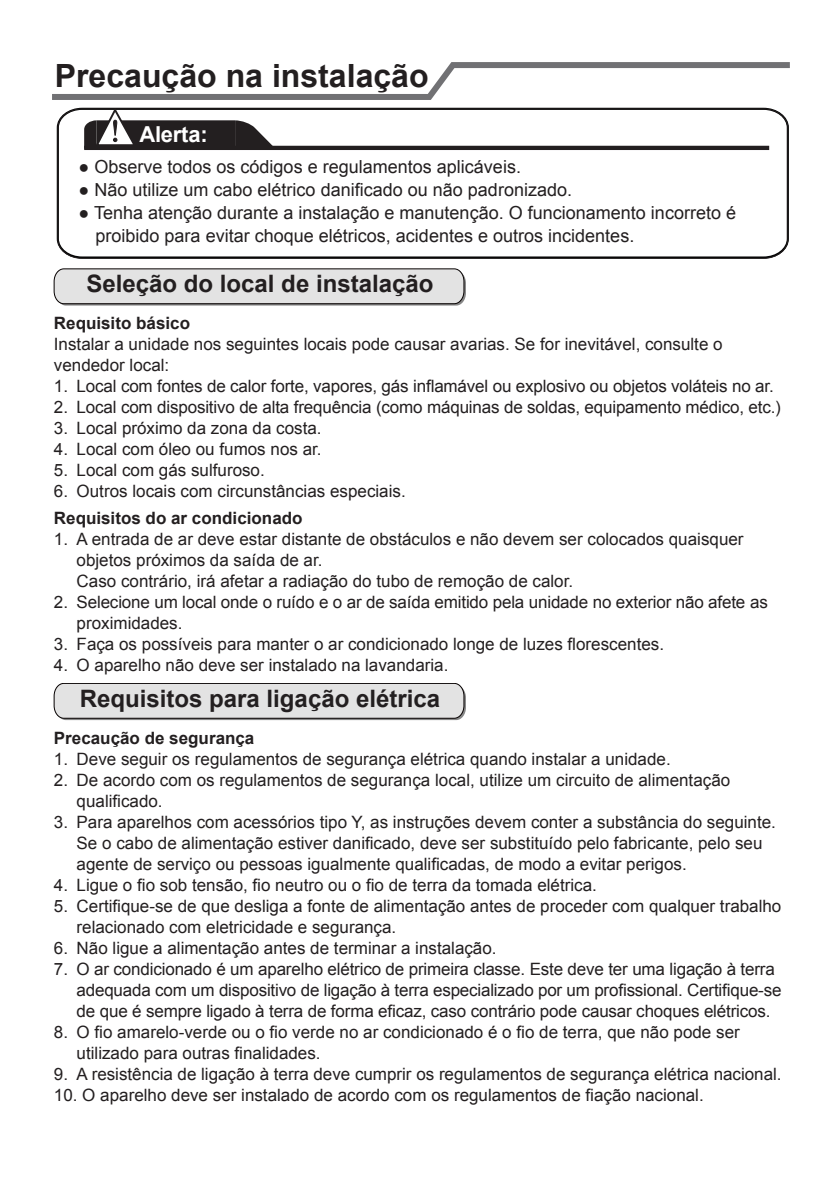
<style>
.page{position:relative;width:840px;height:1191px;background:#fff}
.page>*{position:absolute;margin:0;border:0;box-sizing:border-box;transform-origin:0 0}
.t1{font:700 32px "Arial";color:#231f20}
.t2{font:700 24px "Arial";color:#231f20}
.t3{font:700 22px "Arial";letter-spacing:-.01em;color:#fff}
.t4{font:18px/23px "Arial";color:#231f20}
.t5{font:17px/21px "Arial";color:#231f20}
.t6{font:700 17px "Arial";color:#231f20}
</style>
<div class="page">
<svg style="left:57px;top:108px;width:730px;height:151px"></svg>
<hr style="left:84px;top:146px;width:684px;height:4px;background:#231f20">
<div style="left:96px;top:120px;width:139px;height:29px;background:#231f20"></div>
<svg style="left:235px;top:120px;width:40px;height:26px"></svg>
<svg style="left:84px;top:108px;width:53px;height:41px"></svg>
<svg style="left:54px;top:268px;width:411px;height:37px;background:#d4d4d4"></svg>
<svg style="left:54px;top:683px;width:411px;height:37px;background:#d4d3d3"></svg>
<div style="left:52px;top:94px;width:378px;height:6px;background:#717174"></div>
<div style="left:451px;top:62px;width:338px;height:6px;background:#717174"></div>
<svg style="left:427px;top:62px;width:35px;height:38px"></svg>
<h1 class="t1" style="left:55px;top:55px;width:375px">Precaução na instalação</h1>
<p class="t3" style="left:139px;top:119px;width:70px">Alerta:</p>
<p class="t4" style="left:78px;top:155px;width:444px">● Observe todos os códigos e regulamentos aplicáveis.</p>
<p class="t4" style="left:78px;top:178px;width:495px">● Não utilize um cabo elétrico danificado ou não padronizado.</p>
<p class="t4" style="left:95px;top:201px;width:641px;text-indent:-17px">● Tenha atenção durante a instalação e manutenção. O funcionamento incorreto é proibido para evitar choque elétricos, acidentes e outros incidentes.</p>
<h2 class="t2" style="left:86px;top:268px;width:348px">Seleção do local de instalação</h2>
<p class="t6" style="left:54px;top:312px;width:138px">Requisito básico</p>
<p class="t5" style="left:54px;top:334px;width:670px">Instalar a unidade nos seguintes locais pode causar avarias. Se for inevitável, consulte o vendedor local:</p>
<p class="t5" style="left:54px;top:376px;width:721px">1. Local com fontes de calor forte, vapores, gás inflamável ou explosivo ou objetos voláteis no ar.</p>
<p class="t5" style="left:54px;top:397px;width:728px">2. Local com dispositivo de alta frequência (como máquinas de soldas, equipamento médico, etc.)</p>
<p class="t5" style="left:54px;top:418px;width:269px">3. Local próximo da zona da costa.</p>
<p class="t5" style="left:54px;top:439px;width:269px">4. Local com óleo ou fumos nos ar.</p>
<p class="t5" style="left:54px;top:460px;width:212px">5. Local com gás sulfuroso.</p>
<p class="t5" style="left:54px;top:481px;width:353px">6. Outros locais com circunstâncias especiais.</p>
<p class="t6" style="left:54px;top:507px;width:250px">Requisitos do ar condicionado</p>
<p class="t5" style="left:77px;top:528px;width:668px;text-indent:-23px">1. A entrada de ar deve estar distante de obstáculos e não devem ser colocados quaisquer objetos próximos da saída de ar.<br>Caso contrário, irá afetar a radiação do tubo de remoção de calor.</p>
<p class="t5" style="left:77px;top:591px;width:692px;text-indent:-23px">2. Selecione um local onde o ruído e o ar de saída emitido pela unidade no exterior não afete as proximidades.</p>
<p class="t5" style="left:54px;top:633px;width:611px">3. Faça os possíveis para manter o ar condicionado longe de luzes florescentes.</p>
<p class="t5" style="left:54px;top:654px;width:396px">4. O aparelho não deve ser instalado na lavandaria.</p>
<h2 class="t2" style="left:80px;top:682px;width:362px">Requisitos para ligação elétrica</h2>
<p class="t6" style="left:54px;top:726px;width:202px">Precaução de segurança</p>
<p class="t5" style="left:54px;top:748px;width:618px">1. Deve seguir os regulamentos de segurança elétrica quando instalar a unidade.</p>
<p class="t5" style="left:77px;top:769px;width:654px;text-indent:-23px">2. De acordo com os regulamentos de segurança local, utilize um circuito de alimentação qualificado.</p>
<p class="t5" style="left:77px;top:811px;width:700px;text-indent:-23px">3. Para aparelhos com acessórios tipo Y, as instruções devem conter a substância do seguinte.<br>Se o cabo de alimentação estiver danificado, deve ser substituído pelo fabricante, pelo seu agente de serviço ou pessoas igualmente qualificadas, de modo a evitar perigos.</p>
<p class="t5" style="left:54px;top:874px;width:544px">4. Ligue o fio sob tensão, fio neutro ou o fio de terra da tomada elétrica.</p>
<p class="t5" style="left:77px;top:895px;width:706px;text-indent:-23px">5. Certifique-se de que desliga a fonte de alimentação antes de proceder com qualquer trabalho relacionado com eletricidade e segurança.</p>
<p class="t5" style="left:54px;top:937px;width:444px">6. Não ligue a alimentação antes de terminar a instalação.</p>
<p class="t5" style="left:77px;top:958px;width:706px;text-indent:-23px">7. O ar condicionado é um aparelho elétrico de primeira classe. Este deve ter uma ligação à terra adequada com um dispositivo de ligação à terra especializado por um profissional. Certifique-se de que é sempre ligado à terra de forma eficaz, caso contrário pode causar choques elétricos.</p>
<p class="t5" style="left:77px;top:1021px;width:664px;text-indent:-23px">8. O fio amarelo-verde ou o fio verde no ar condicionado é o fio de terra, que não pode ser utilizado para outras finalidades.</p>
<p class="t5" style="left:54px;top:1063px;width:728px">9. A resistência de ligação à terra deve cumprir os regulamentos de segurança elétrica nacional.</p>
<p class="t5" style="left:54px;top:1084px;width:651px">10. O aparelho deve ser instalado de acordo com os regulamentos de fiação nacional.</p>
</div>
